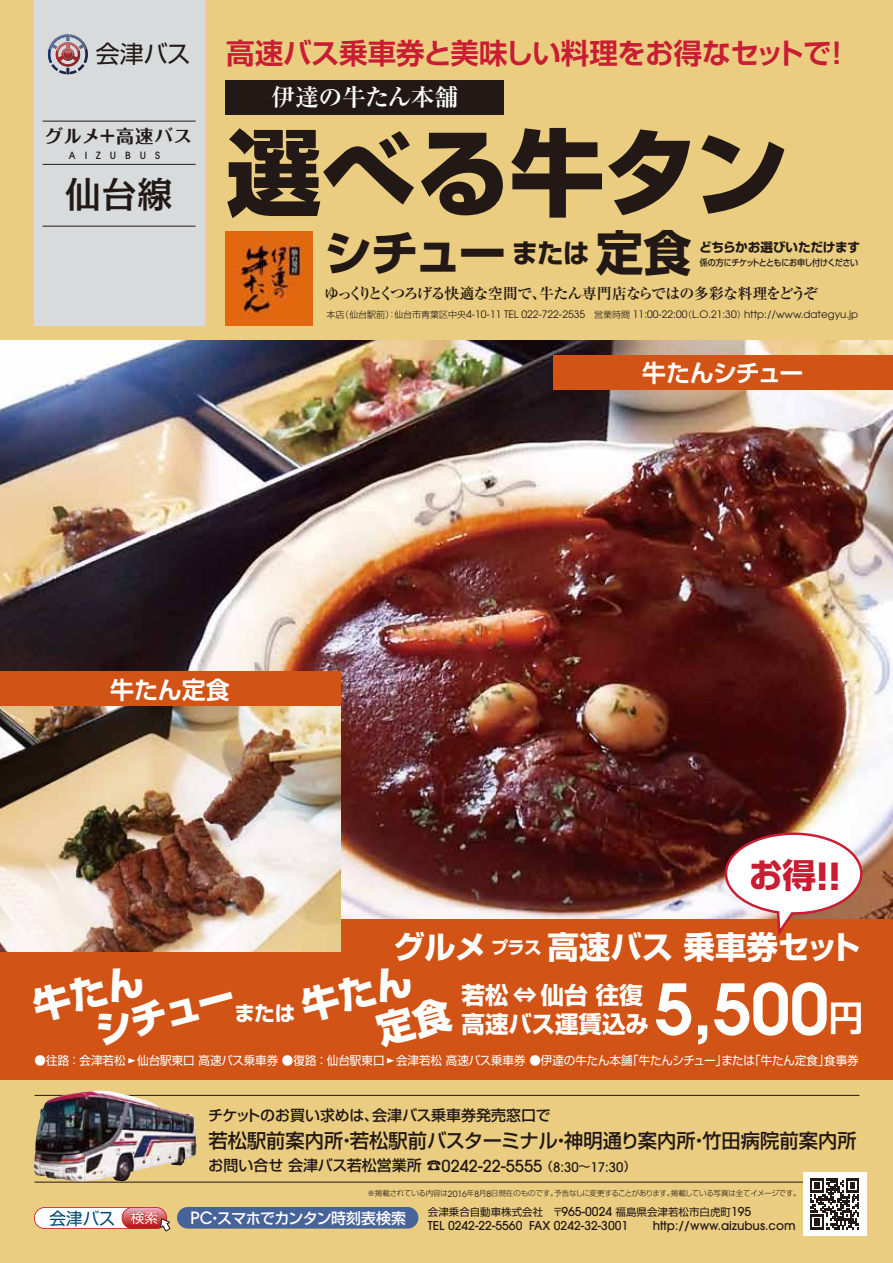
<style>
.page{position:relative;width:893px;height:1263px;background:#eacd81}
.page>*{position:absolute;margin:0;border:0;box-sizing:border-box;transform-origin:0 0}
.t1{font:800 94.5px "Shin Go Pr 6 N";color:#221815}
.t2{font:600 69.3px "Avant Garde";color:#fff}
.t3{font:700 48px "Shin Go Pr 6 N";letter-spacing:-.055em;color:#221815}
.t4{font:800 37.5px "Shin Go Pr 6 N";color:#fff}
.t5{font:500 36px "Kakumin Pro";color:#221815}
.t6{font:700 33.75px "Shin Go Pr 6 N";color:#c81d33}
.t7{font:700 31.5px "Shin Go Pr 6 N";color:#fff}
.t8{font:700 28.5px "Shin Go Pr 6 N De";letter-spacing:-.01em;color:#c81d33}
.t9{font:700 24px "Ryumin Pr 6 N";letter-spacing:-.02em;color:#fff}
.t10{font:700 24px "Shin Go Pr 6 N De";letter-spacing:-.04em;color:#fff}
.t11{font:700 24px "Shin Go Pr 6 N De";letter-spacing:-.015em;color:#fff}
.t12{font:24px "Shin Go Pr 6 N";color:#221815}
.t13{font:700 23.55px/29.8px "Shin Go Pr 6 N";color:#fff}
.t14{font:700 20.7px "Shin Go Pr 6 N";color:#fff}
.t15{font:500 19.5px "Shin Go Pr 6 N";color:#221815}
.t16{font:700 18px "Folk Pro";letter-spacing:.06em;color:#221815}
.t17{font:16.95px "Shin M Go Pro";color:#004773}
.t18{font:500 15.3px "Shin Go Pr 6 N";letter-spacing:-.035em;color:#fff}
.t19{font:500 15px "Shin Go Pr 6 N";color:#221815}
.t20{font:700 15px "Ryumin Pr 6 N";letter-spacing:-.07em;color:#221815}
.t21{font:700 12.6px "Shin Go Pr 6 N";letter-spacing:-.015em;color:#221815}
.t22{font:500 12.15px "Avant Garde";color:#221815}
.t23{font:12px "Shin Go Pr 6 N";color:#fff;scale:.96 1}
.t24{font:10.5px "Shin Go Pr 6 N";color:#221815}
.t25{font:10.2px "Avant Garde";color:#221815}
.t26{font:500 9.9px "Avant Garde";letter-spacing:.91em;color:#221815}
.t27{font:500 9px "Shin Go Pr 6 N";letter-spacing:-.055em;color:#221815;scale:.9 1}
.t28{font:300 7.5px "Shin Go Pr 6 N";letter-spacing:-.035em;color:#221815}
.s1{font-family:"Shin Go Pr 6 N";font-weight:300;font-size:9px}
.s2{font-family:"Avant Garde";font-size:37.2px}
.s3{font-family:"Shin Go Pr 6 N De";font-weight:700;font-size:34.65px}
.s4{font-family:"Avant Garde";font-size:16.5px}
.s5{font-size:12px}
.s6{font-family:"Avant Garde";font-size:13.2px}
.s7{font-family:"Avant Garde";font-weight:400;font-size:8.55px}
.s8{font-family:"Shin Go Pr 6 N";font-size:13.95px;color:#fff}
.s9{font-family:"Avant Garde";font-size:16.8px}
.s10{font-family:"Avant Garde";font-weight:500;font-size:12.15px}
</style>
<div class="page">
<hr style="left:35px;top:1095px;width:824px;height:1px;background:#221815">
<hr style="left:35px;top:1182px;width:824px;height:1px;background:#221815">
<div style="left:0;top:918px;width:893px;height:162px;background:#d25316"></div>
<img style="left:34px;top:1091px;width:161px;height:90px">
<img style="left:0;top:340px;width:893px;height:578px">
<img style="left:0;top:705px;width:340px;height:247px">
<div style="left:34px;top:0;width:170px;height:325px;background:#d8dbdc"></div>
<svg style="left:723px;top:831px;width:141px;height:105px"></svg>
<div style="left:226px;top:80px;width:278px;height:34px;background:#221815"></div>
<div style="left:0;top:671px;width:340px;height:34px;background:#d25316"></div>
<hr style="left:43px;top:121px;width:153px;height:1px;background:#221815">
<hr style="left:43px;top:164px;width:153px;height:1px;background:#221815">
<hr style="left:43px;top:226px;width:153px;height:1px;background:#221815">
<div style="left:803px;top:1172px;width:63px;height:63px;background:#fff"></div>
<div style="left:177px;top:1207px;width:241px;height:21px;background:#47649a;border-radius:11px"></div>
<svg style="left:810px;top:1178px;width:49px;height:51px"></svg>
<svg style="left:34px;top:1207px;width:136px;height:24px;background:#eab8b1"></svg>
<svg style="left:48px;top:34px;width:40px;height:40px"></svg>
<img style="left:226px;top:232px;width:87px;height:93px">
<div style="left:553px;top:355px;width:340px;height:35px;background:#d25316"></div>
<h3 class="t12" style="left:96px;top:34px;width:96px">会津バス</h3>
<h3 class="t16" style="left:45px;top:121px;width:148px">グルメ＋高速バス</h3>
<p class="t26" style="left:69px;top:149px;width:93px">AIZUBUS</p>
<h3 class="t5" style="left:65px;top:166px;width:109px">仙台線</h3>
<h3 class="t8" style="left:226px;top:30px;width:626px">高速バス乗車券と美味しい料理をお得なセットで！</h3>
<h3 class="t9" style="left:271px;top:78px;width:189px">伊達の牛たん本舗</h3>
<h1 class="t1" style="left:226px;top:98px;width:563px">選べる牛タン</h1>
<h3 class="t3" style="left:324px;top:215px;width:369px">シチュー<sup>または</sup>定食</h3>
<p class="t21" style="left:699px;top:238px;width:162px">どちらかお選びいただけます</p>
<p class="t27" style="left:700px;top:255px;width:178px">係の方にチケットとともにお申し付けください</p>
<h3 class="t20" style="left:324px;top:281px;width:495px">ゆっくりとくつろげる快適な空間で、牛たん専門店ならではの多彩な料理をどうぞ</h3>
<p class="t25" style="left:327px;top:309px;width:533px"><span class="s1">本店（仙台駅前）：仙台市青葉区中央</span>4-10-11 TEL 022-722-2535 <span class="s1">営業時間</span> 11:00-22:00<span class="s1">（</span>L.O.21:30<span class="s1">）</span>http://www.dategyu.jp</p>
<h3 class="t10" style="left:642px;top:353px;width:163px">牛たんシチュー</h3>
<h3 class="t11" style="left:110px;top:670px;width:121px">牛たん定食</h3>
<h3 class="t4" style="left:88px;top:1003px;width:144px;rotate:-15deg">シチュー</h3>
<h3 class="t14" style="left:234px;top:997px;width:62px">または</h3>
<h3 class="t6" style="left:749px;top:848px;width:94px">お得<span class="s2">!!</span></h3>
<h3 class="t7" style="left:393px;top:922px;width:469px">グルメ<sup>プラス</sup>高速バス乗車券セット</h3>
<h2 class="t2" style="left:654px;top:964px;width:211px">5,500<span class="s3">円</span></h2>
<h3 class="t13" style="left:462px;top:979px;width:189px">若松⇔仙台往復高速バス運賃込み</h3>
<p class="t23" style="left:35px;top:1050px;width:860px">●往路：会津若松<sup>▶</sup>仙台駅東口高速バス乗車券 ●復路：仙台駅東口<sup>▶</sup>会津若松高速バス乗車券 ●伊達の牛たん本舗「牛たんシチュー」または「牛たん定食」食事券</p>
<h3 class="t19" style="left:208px;top:1102px;width:344px">チケットのお買い求めは、会津バス乗車券発売窓口で</h3>
<h3 class="t15" style="left:208px;top:1125px;width:650px">若松駅前案内所・若松駅前バスターミナル・神明通り案内所・竹田病院前案内所</h3>
<h3 class="t19" style="left:209px;top:1153px;width:428px">お問い合せ会津バス若松営業所 ☎<span class="s4">0242-22-5555</span><span class="s5">（</span><span class="s6">8:30</span><span class="s5">～</span><span class="s6">17:30</span><span class="s5">）</span></h3>
<p class="t28" style="left:367px;top:1187px;width:435px">※掲載されている内容は<span class="s7">2016</span>年<span class="s7">8</span>月<span class="s7">8</span>日現在のものです。予告なしに変更することがあります。掲載している写真は全てイメージです。</p>
<h3 class="t17" style="left:49px;top:1205px;width:110px">会津バス <span class="s8">検索</span></h3>
<h3 class="t18" style="left:190px;top:1205px;width:217px"><span class="s9">PC</span>・スマホでカンタン時刻表検索</h3>
<p class="t24" style="left:428px;top:1203px;width:325px">会津乗合自動車株式会社 〒<span class="s10">965-0024</span> 福島県会津若松市白虎町<span class="s10">195</span></p>
<p class="t22" style="left:428px;top:1218px;width:202px">TEL 0242-22-5560 FAX 0242-32-3001</p>
<p class="t22" style="left:653px;top:1218px;width:144px">http://www.aizubus.com</p>
</div>
